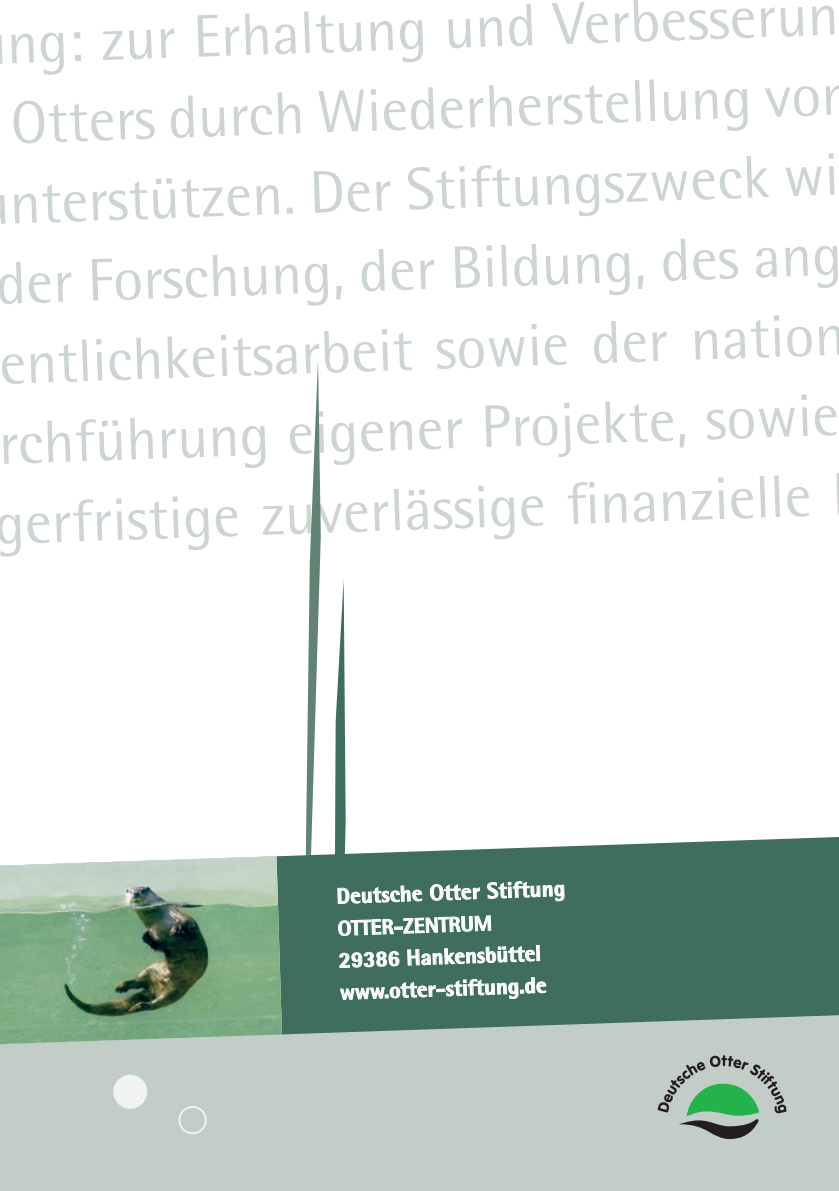
<style>
.page{position:relative;width:839px;height:1191px;background:#fff}
.page>*{position:absolute;margin:0;border:0;box-sizing:border-box;transform-origin:0 0}
.t1{font:60px "Rotis Semi Sans Std";color:#cdd5d0}
.t2{font:800 22px/32px "Rotis Semi Sans Std";color:#fff}
.t3{font:800 21px "Rotis Semi Sans Std";color:#fff}
</style>
<div class="page">
<svg style="left:306px;top:361px;width:15px;height:475px"></svg>
<div style="left:282px;top:836px;width:557px;height:178px;background:#3f6e5c"></div>
<img style="left:0;top:856px;width:282px;height:158px">
<svg style="left:0;top:1014px;width:839px;height:176px;background:#b9c7be"></svg>
<svg style="left:330px;top:580px;width:235px;height:599px"></svg>
<svg style="left:178px;top:1105px;width:29px;height:29px"></svg>
<div style="left:113px;top:1074px;width:34px;height:34px;background:#f0f3f2;border-radius:50%"></div>
<svg style="left:657px;top:1055px;width:130px;height:84px;background:#94af9c"></svg>
<p class="t1" style="left:6px;top:8px;width:834px;rotate:-2deg">ng: zur Erhaltung und Verbesserun</p>
<p class="t1" style="left:9px;top:88px;width:844px;rotate:-2deg">Otters durch Wiederherstellung von</p>
<p class="t1" style="left:8px;top:168px;width:831px;rotate:-2deg">nterstützen. Der Stiftungszweck wi</p>
<p class="t1" style="left:-5px;top:248px;width:848px;rotate:-2deg">der Forschung, der Bildung, des ang</p>
<p class="t1" style="left:-2px;top:328px;width:848px;rotate:-2deg">entlichkeitsarbeit sowie der nation</p>
<p class="t1" style="left:-2px;top:408px;width:842px;rotate:-2deg">rchführung eigener Projekte, sowie</p>
<p class="t1" style="left:-7px;top:488px;width:819px;rotate:-2deg">gerfristige zuverlässige nanzielle</p>
<p class="t2" style="left:336px;top:879px;width:230px;rotate:-2deg">Deutsche Otter Stiftung</p>
<p class="t3" style="left:337px;top:915px;width:156px;rotate:-2deg">OTTER-ZENTRUM</p>
<p class="t2" style="left:338px;top:943px;width:208px;rotate:-2deg">29386 Hankensbüttel www.otter-stiftung.de</p>
</div>
